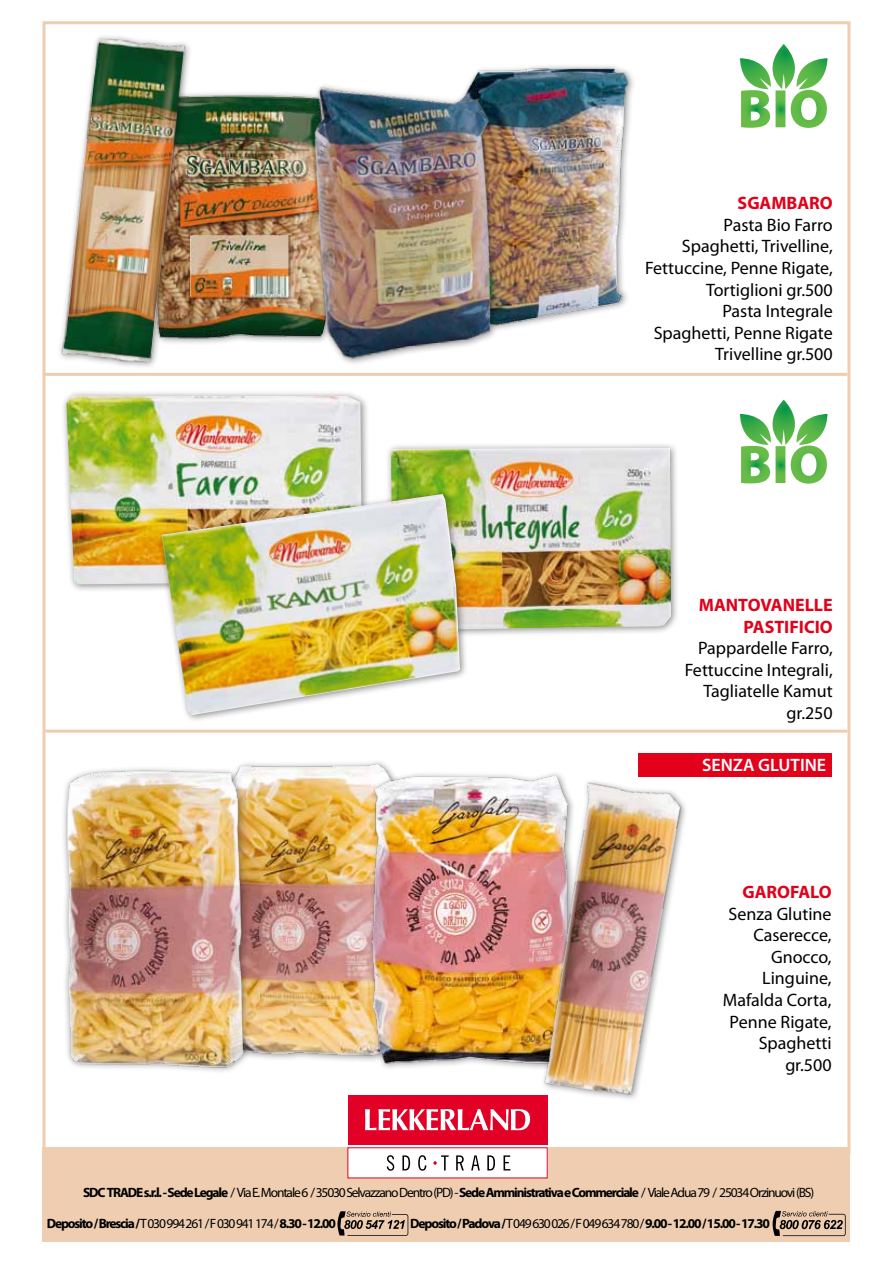
<style>
.page{position:relative;width:893px;height:1263px;background:#fff}
.page>*{position:absolute;margin:0;border:0;box-sizing:border-box;transform-origin:0 0}
.t1{font:18px/21.6px "Myriad Pro";color:#000;text-align:right}
.t2{font:700 18px/21.6px "Myriad Pro";color:#e2001a;text-align:right}
.t3{font:600 18px "Myriad Pro";color:#fff}
.t4{font:13.5px "Myriad Pro";letter-spacing:-.085em;color:#000}
.t5{font:700 13.5px "Myriad Pro";letter-spacing:-.085em;color:#000}
.s1{font-weight:700}
.s2{font-weight:400}
</style>
<div class="page">
<div style="left:43px;top:1147px;width:807px;height:95px;background:#eecdb0"></div>
<hr style="left:43px;top:373px;width:804px;height:3px;background:#eecdb0">
<hr style="left:46px;top:730px;width:801px;height:3px;background:#eecdb0">
<div style="left:348px;top:1095px;width:199px;height:50px;background:#e20026"></div>
<div style="left:348px;top:1148px;width:199px;height:30px;background:#fff"></div>
<svg style="left:365px;top:1109px;width:165px;height:21px"></svg>
<svg style="left:387px;top:1155px;width:7px;height:16px"></svg>
<svg style="left:402px;top:1155px;width:8px;height:15px"></svg>
<svg style="left:418px;top:1155px;width:8px;height:16px"></svg>
<svg style="left:433px;top:1155px;width:16px;height:15px"></svg>
<svg style="left:456px;top:1155px;width:8px;height:15px"></svg>
<svg style="left:471px;top:1155px;width:9px;height:15px"></svg>
<svg style="left:487px;top:1155px;width:8px;height:15px"></svg>
<svg style="left:503px;top:1155px;width:7px;height:15px"></svg>
<svg style="left:337px;top:1211px;width:71px;height:25px"></svg>
<svg style="left:772px;top:1211px;width:74px;height:25px"></svg>
<img style="left:193px;top:93px;width:83px;height:250px">
<img style="left:54px;top:36px;width:139px;height:337px">
<img style="left:533px;top:66px;width:101px;height:258px">
<img style="left:276px;top:67px;width:257px;height:306px">
<img style="left:256px;top:763px;width:99px;height:298px">
<img style="left:63px;top:763px;width:193px;height:309px">
<img style="left:355px;top:762px;width:162px;height:306px">
<img style="left:517px;top:773px;width:189px;height:341px">
<div style="left:385px;top:443px;width:295px;height:196px;background:#000;opacity:.45"></div>
<img style="left:391px;top:448px;width:280px;height:182px">
<div style="left:61px;top:390px;width:310px;height:203px;background:#000;opacity:.45"></div>
<img style="left:66px;top:396px;width:296px;height:188px">
<div style="left:156px;top:489px;width:312px;height:234px;background:#000;opacity:.45"></div>
<img style="left:162px;top:494px;width:298px;height:221px">
<svg style="left:740px;top:44px;width:88px;height:84px"></svg>
<svg style="left:740px;top:400px;width:88px;height:84px"></svg>
<div style="left:638px;top:753px;width:194px;height:23px;background:#e2001a"></div>
<p class="t2" style="left:738px;top:192px;width:97px">SGAMBARO</p>
<p class="t1" style="left:645px;top:214px;width:189px">Pasta Bio Farro<br>Spaghetti, Trivelline,<br>Fettuccine, Penne Rigate,<br>Tortiglioni gr.500<br>Pasta Integrale<br>Spaghetti, Penne Rigate<br>Trivelline gr.500</p>
<p class="t2" style="left:699px;top:593px;width:135px">MANTOVANELLE<br>PASTIFICIO</p>
<p class="t1" style="left:685px;top:637px;width:149px">Pappardelle Farro,<br>Fettuccine Integrali,<br>Tagliatelle Kamut gr.250</p>
<p class="t3" style="left:702px;top:753px;width:126px">SENZA GLUTINE</p>
<p class="t2" style="left:742px;top:880px;width:91px">GAROFALO</p>
<p class="t1" style="left:723px;top:902px;width:110px">Senza Glutine<br>Caserecce,<br>Gnocco,<br>Linguine,<br>Mafalda Corta,<br>Penne Rigate,<br>Spaghetti gr.500</p>
<p class="t4" style="left:83px;top:1184px;width:733px"><span class="s1">SDC TRADE s.r.l.- Sede Legale</span> / Via E.Montale 6 / 35030 Selvazzano Dentro (PD) - <span class="s1">Sede Amministrativa e Commerciale</span> / Viale Adua 79 / 25034 Orzinuovi(BS)</p>
<p class="t5" style="left:47px;top:1215px;width:291px">Deposito / Brescia / <span class="s2">T 030 994 261 / F 030 941 174 /</span> 8.30 - 12.00</p>
<p class="t5" style="left:410px;top:1215px;width:361px">Deposito / Padova / <span class="s2">T 049 630 026 / F 049 634 780 /</span> 9.00 - 12.00 / 15.00 - 17.30</p>
</div>
